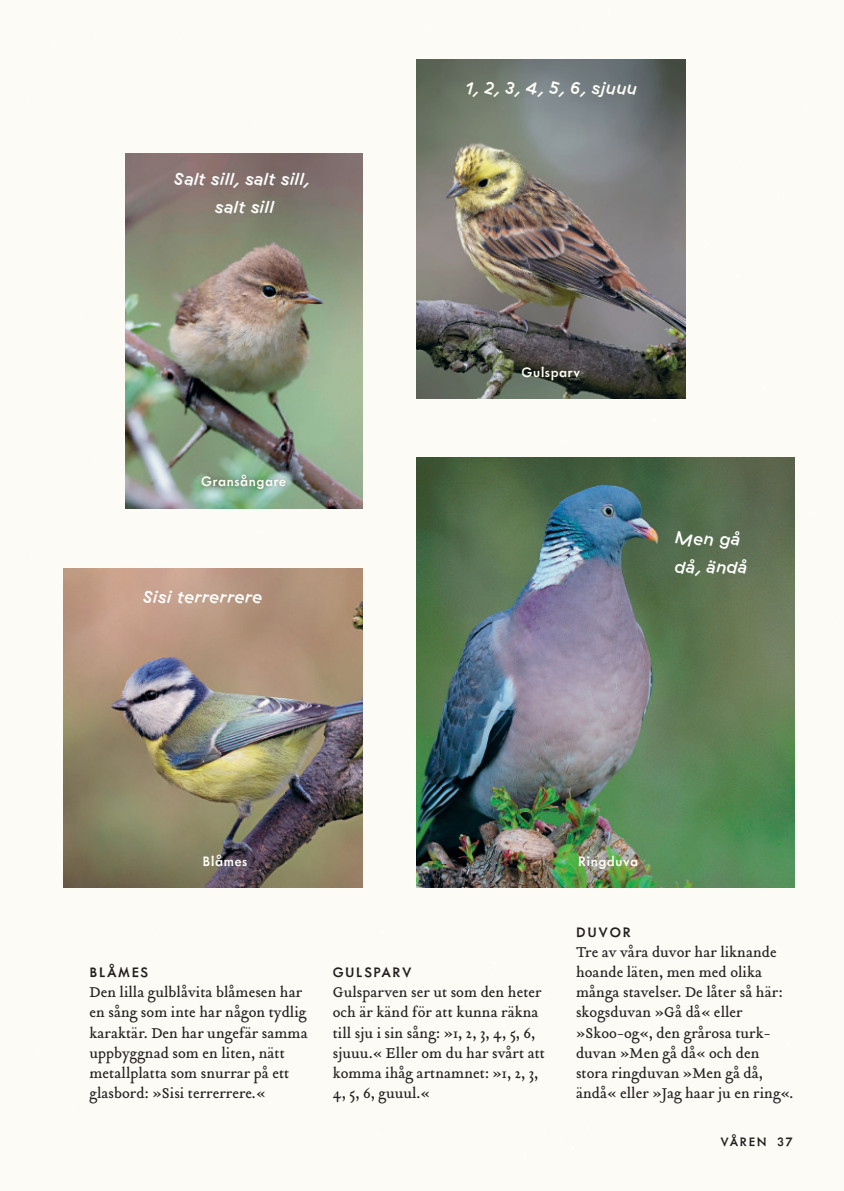
<style>
.page{position:relative;width:844px;height:1191px;background:#fff}
.page>*{position:absolute;margin:0;border:0;box-sizing:border-box;transform-origin:0 0}
.t1{font:17.5px/28px "GT Haptik Medium Rotalic";letter-spacing:.04em;color:#fff}
.t2{font:17.5px "GT Haptik Medium Rotalic";letter-spacing:.025em;color:#fffef6}
.t3{font:15.75px/20.1px "Tribute OT";color:#231f20}
.t4{font:500 15.75px "Metallophile Sp 8";letter-spacing:.015em;color:#fffef6}
.t5{font:500 15.75px "Metallophile Sp 8";letter-spacing:.1em;color:#231f20}
.t6{font:500 14px "Metallophile Sp 8";letter-spacing:.12em;color:#231f20}
.s1{font-style:italic}
</style>
<div class="page">
<img style="left:63px;top:569px;width:299px;height:318px">
<img style="left:125px;top:154px;width:237px;height:354px">
<img style="left:416px;top:458px;width:378px;height:429px">
<img style="left:416px;top:60px;width:269px;height:338px">
<div style="left:196px;top:470px;width:95px;height:24px;background:#231f20;opacity:.53"></div>
<p class="t1" style="left:174px;top:165px;width:136px;text-align:center">Salt sill, salt sill, salt sill</p>
<p class="t4" style="left:201px;top:472px;width:87px">Gransångare</p>
<p class="t1" style="left:143px;top:583px;width:120px">Sisi terrerrere</p>
<p class="t2" style="left:465px;top:76px;width:173px">1, 2, 3, 4, 5, 6, sjuuu</p>
<p class="t4" style="left:521px;top:362px;width:60px">Gulsparv</p>
<p class="t1" style="left:675px;top:525px;width:74px">Men gå då, ändå</p>
<p class="t4" style="left:202px;top:852px;width:46px">Blåmes</p>
<p class="t4" style="left:578px;top:851px;width:62px">Ringduva</p>
<p class="t5" style="left:89px;top:962px;width:60px">BLÅMES</p>
<p class="t3" style="left:89px;top:982px;width:220px">Den lilla gulblåvita blåmesen har en sång som inte har någon tydlig karaktär. Den har ungefär samma uppbyggnad som en liten, nätt metallplatta som snurrar på ett glasbord: »Sisi terrerrere<span class="s1">.</span>«</p>
<p class="t5" style="left:332px;top:962px;width:80px">GULSPARV</p>
<p class="t3" style="left:332px;top:982px;width:214px">Gulsparven ser ut som den heter och är känd för att kunna räkna till sju i sin sång: »1, 2, 3, 4, 5, 6, sjuuu.« Eller om du har svårt att komma ihåg artnamnet: »1, 2, 3,<br>4, 5, 6, guuul.«</p>
<p class="t5" style="left:576px;top:922px;width:56px">DUVOR</p>
<p class="t3" style="left:576px;top:942px;width:219px">Tre av våra duvor har liknande hoande läten, men med olika många stavelser. De låter så här: skogsduvan »Gå då« eller »Skoo-og«, den grårosa turk&shy;duvan »Men gå då« och den stora ringduvan »Men gå då, ändå« eller »Jag haar ju en ring«<span class="s1">.</span></p>
<p class="t6" style="left:720px;top:1133px;width:74px">VÅREN 37</p>
</div>
